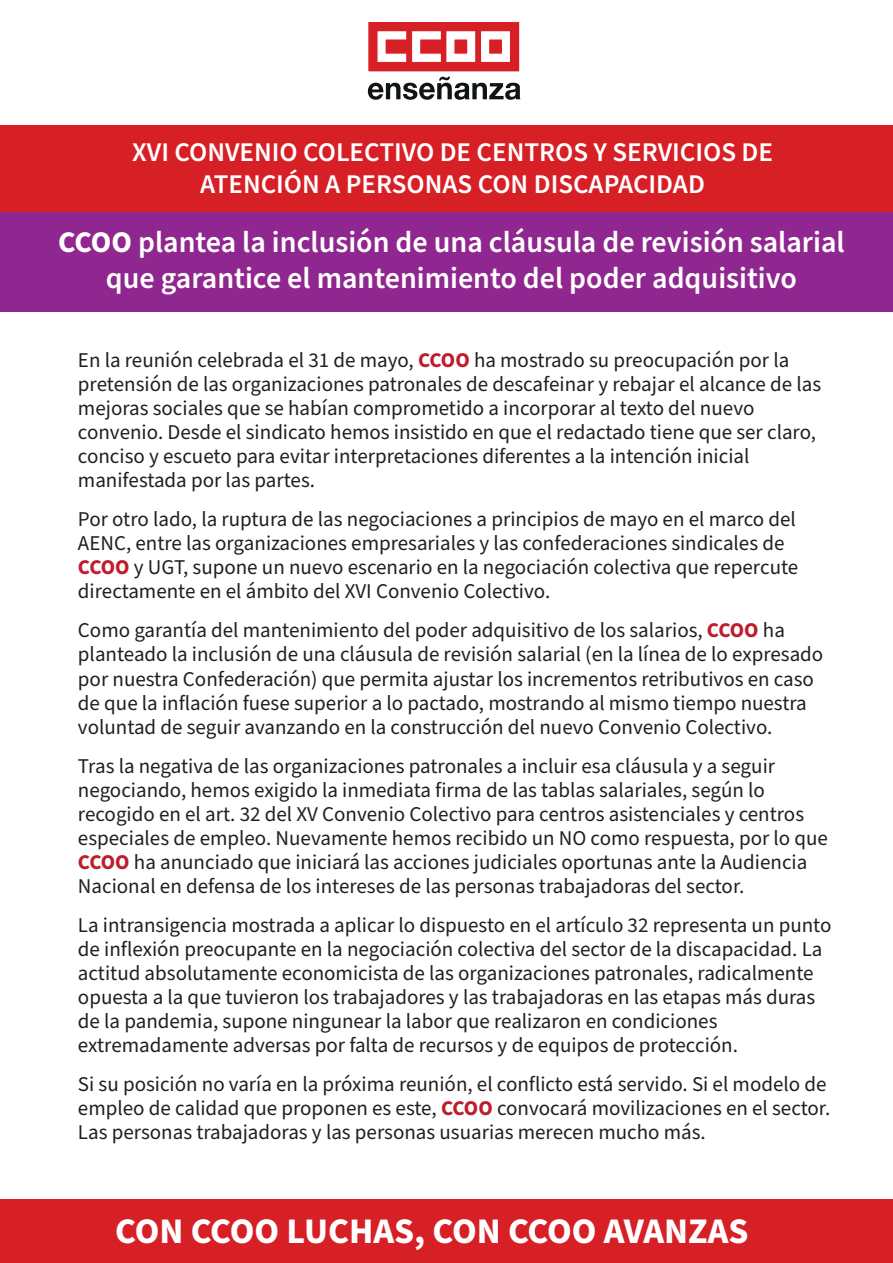
<style>
.page{position:relative;width:893px;height:1263px;background:#fff}
.page>*{position:absolute;margin:0;border:0;box-sizing:border-box;transform-origin:0 0}
.t1{font:700 36px "Source Sans Pro";color:#fff}
.t2{font:600 30px/36px "Source Sans Pro";color:#fff;text-align:center}
.t3{font:600 27px/31.5px "Source Sans Pro";color:#fff;text-align:center}
.t4{font:21px/24px "Source Sans Pro";color:#231f20}
.s1{font-weight:700}
.s2{font-weight:700;color:#be1d2c}
</style>
<div class="page">
<div style="left:0;top:125px;width:893px;height:87px;background:#d71f26"></div>
<div style="left:0;top:212px;width:893px;height:100px;background:#90268f"></div>
<div style="left:366px;top:20px;width:156px;height:54px;background:#d71f26;border:2px solid #fff"></div>
<svg style="left:377px;top:31px;width:133px;height:31px"></svg>
<svg style="left:368px;top:77px;width:152px;height:23px"></svg>
<div style="left:0;top:1199px;width:893px;height:64px;background:#d71f26"></div>
<p class="t3" style="left:132px;top:138px;width:642px">XVI CONVENIO COLECTIVO DE CENTROS Y SERVICIOS DE<br>ATENCIÓN A PERSONAS CON DISCAPACIDAD</p>
<h2 class="t2" style="left:58px;top:225px;width:788px"><span class="s1">CCOO</span> plantea la inclusión de una cláusula de revisión salarial que garantice el mantenimiento del poder adquisitivo</h2>
<p class="t4" style="left:78px;top:349px;width:745px">En la reunión celebrada el 31 de mayo, <span class="s2">CCOO</span> ha mostrado su preocupación por la pretensión de las organizaciones patronales de descafeinar y rebajar el alcance de las mejoras sociales que se habían comprometido a incorporar al texto del nuevo convenio. Desde el sindicato hemos insistido en que el redactado tiene que ser claro, conciso y escueto para evitar interpretaciones diferentes a la intención inicial manifestada por las partes.</p>
<p class="t4" style="left:78px;top:508px;width:722px">Por otro lado, la ruptura de las negociaciones a principios de mayo en el marco del AENC, entre las organizaciones empresariales y las confederaciones sindicales de <span class="s2">CCOO</span> y UGT, supone un nuevo escenario en la negociación colectiva que repercute directamente en el ámbito del XVI Convenio Colectivo.</p>
<p class="t4" style="left:78px;top:619px;width:747px">Como garantía del mantenimiento del poder adquisitivo de los salarios, <span class="s2">CCOO</span> ha planteado la inclusión de una cláusula de revisión salarial (en la línea de lo expresado por nuestra Confederación) que permita ajustar los incrementos retributivos en caso de que la inflación fuese superior a lo pactado, mostrando al mismo tiempo nuestra voluntad de seguir avanzando en la construcción del nuevo Convenio Colectivo.</p>
<p class="t4" style="left:78px;top:754px;width:751px">Tras la negativa de las organizaciones patronales a incluir esa cláusula y a seguir negociando, hemos exigido la inmediata firma de las tablas salariales, según lo recogido en el art. 32 del XV Convenio Colectivo para centros asistenciales y centros especiales de empleo. Nuevamente hemos recibido un NO como respuesta, por lo que <span class="s2">CCOO</span> ha anunciado que iniciará las acciones judiciales oportunas ante la Audiencia Nacional en defensa de los intereses de las personas trabajadoras del sector.</p>
<p class="t4" style="left:78px;top:913px;width:755px">La intransigencia mostrada a aplicar lo dispuesto en el artículo 32 representa un punto de inflexión preocupante en la negociación colectiva del sector de la discapacidad. La actitud absolutamente economicista de las organizaciones patronales, radicalmente opuesta a la que tuvieron los trabajadores y las trabajadoras en las etapas más duras de la pandemia, supone ningunear la labor que realizaron en condiciones extremadamente adversas por falta de recursos y de equipos de protección.</p>
<p class="t4" style="left:78px;top:1072px;width:754px">Si su posición no varía en la próxima reunión, el conflicto está servido. Si el modelo de empleo de calidad que proponen es este, <span class="s2">CCOO</span> convocará movilizaciones en el sector.<br>Las personas trabajadoras y las personas usuarias merecen mucho más.</p>
<h1 class="t1" style="left:115px;top:1206px;width:635px">CON CCOO LUCHAS, CON CCOO AVANZAS</h1>
</div>
